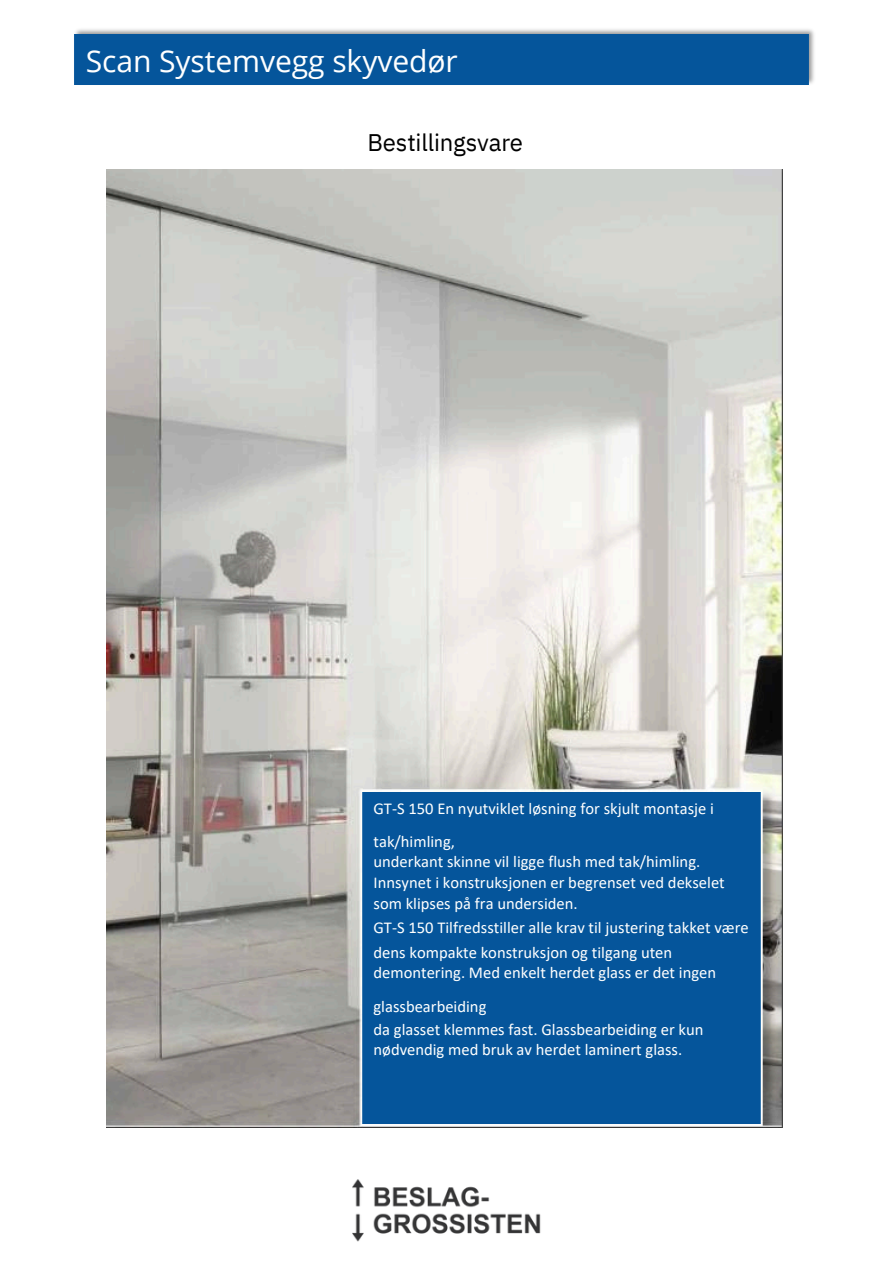
<style>
.page{position:relative;width:894px;height:1264px;background:#fff}
.page>*{position:absolute;margin:0;border:0;box-sizing:border-box;transform-origin:0 0}
.t1{font:30px "Open Sans";letter-spacing:-.005em;color:#fff}
.t2{font:24px "IBM Plex Sans";letter-spacing:-.01em;color:#000}
.t3{font:16.65px "Calibri";color:#fff}
.t4{font:16.5px/32.7px "Calibri";color:#fff}
</style>
<div class="page">
<img style="left:74px;top:29px;width:739px;height:56px">
<img style="left:74px;top:31px;width:740px;height:50px">
<div style="left:74px;top:35px;width:734px;height:49px;background:#05559b"></div>
<img style="left:352px;top:1179px;width:189px;height:62px">
<img style="left:106px;top:170px;width:675px;height:957px">
<div style="left:362px;top:792px;width:398px;height:331px;background:#05559b"></div>
<p class="t1" style="left:86px;top:40px;width:373px">Scan Systemvegg skyvedør</p>
<p class="t2" style="left:367px;top:126px;width:157px">Bestillingsvare</p>
<p class="t4" style="left:373px;top:793px;width:342px">GT-S 150 En nyutviklet løsning for skjult montasje i tak/himling,</p>
<p class="t4" style="left:373px;top:846px;width:328px">underkant skinne vil ligge flush med tak/himling.</p>
<p class="t4" style="left:373px;top:867px;width:352px">Innsynet i konstruksjonen er begrenset ved dekselet</p>
<h1 class="t4" style="left:373px;top:888px;width:206px">som klipses på fra undersiden.</h1>
<h2 class="t4" style="left:373px;top:912px;width:376px">GT-S 150 Tilfredsstiller alle krav til justering takket være</h2>
<p class="t3" style="left:373px;top:945px;width:300px">dens kompakte konstruksjon og tilgang uten</p>
<p class="t4" style="left:373px;top:957px;width:344px;line-height:33.8px">demontering. Med enkelt herdet glass er det ingen glassbearbeiding</p>
<p class="t4" style="left:373px;top:1014px;width:331px">da glasset klemmes fast. Glassbearbeiding er kun</p>
<p class="t4" style="left:373px;top:1034px;width:310px">nødvendig med bruk av herdet laminert glass.</p>
</div>
